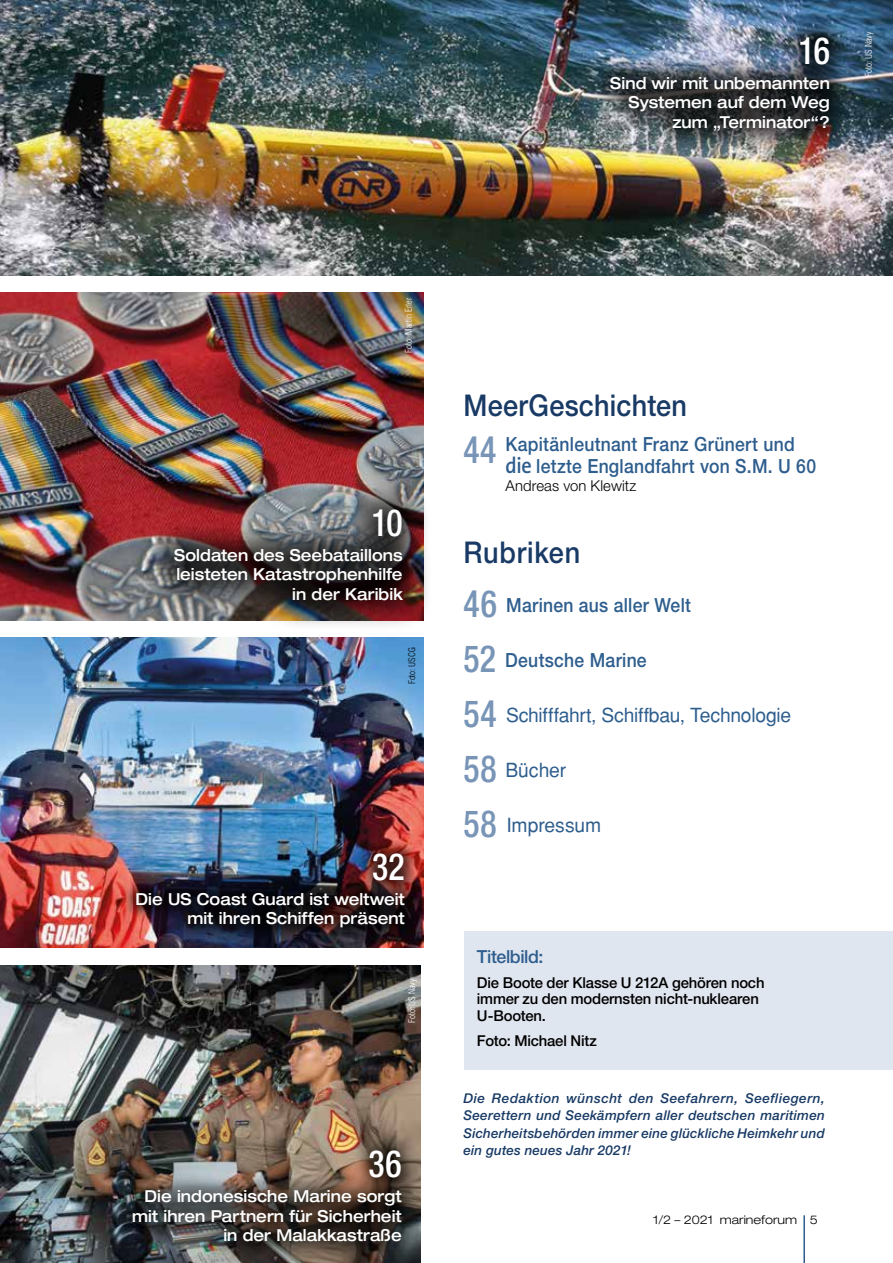
<style>
.page{position:relative;width:893px;height:1263px;background:#fff}
.page>*{position:absolute;margin:0;border:0;box-sizing:border-box;transform-origin:0 0}
.t1{font:500 condensed 37.5px "Helvetica Neue";letter-spacing:-.01em;color:#fff;scale:.9 1}
.t2{font:500 condensed 37.5px "Helvetica Neue";color:#7895b7;scale:.9 1}
.t3{font:500 30px "Helvetica Neue";letter-spacing:.01em;color:#183a65;scale:.9 1}
.t4{font:500 30px "Helvetica Neue";letter-spacing:.03em;color:#183a65;scale:.9 1}
.t5{font:500 19.5px/22.5px "Helvetica Neue";letter-spacing:.015em;color:#2e5e8e;scale:.9 1}
.t6{font:19.5px "Helvetica";letter-spacing:-.01em;color:#2e5e8e}
.t7{font:500 18px "Helvetica Neue";letter-spacing:-.02em;color:#2e5e8e}
.t8{font:500 expanded 16.5px/19.5px "Helvetica Neue";letter-spacing:.005em;color:#fff;text-align:right;scale:.9 1}
.t9{font:500 15px/16.5px "Helvetica Neue";letter-spacing:-.01em;color:#000}
.t10{font:300 15px "Helvetica Neue";letter-spacing:.005em;color:#000}
.t11{font:italic 500 13.5px/17.2px "Helvetica Neue";letter-spacing:.015em;color:#183a65;text-align:justify}
.t12{font:300 expanded 12px "Helvetica Neue";color:#000}
.t13{font:300 condensed 9px "Helvetica";color:#fff}
.t14{font:300 condensed 9px "Helvetica";color:#000}
.s1{font-stretch:condensed;font-size:37.5px;color:#7895b7}
.s2{font-family:"The Sans B6";font-weight:600;font-size:22.5px}
.s3{font-family:"Helvetica Neue";font-weight:500;font-stretch:condensed;font-size:37.5px;color:#7895b7}
.s4{font-family:"Helvetica Neue Light Ext SC800";font-weight:400;font-stretch:normal}
</style>
<div class="page">
<hr style="left:803px;top:1215px;width:2px;height:48px;background:#2e5e8e">
<div style="left:464px;top:931px;width:429px;height:138px;background:#e0e6ef"></div>
<img style="left:0;top:637px;width:423px;height:311px">
<img style="left:0;top:0;width:893px;height:275px">
<img style="left:0;top:965px;width:421px;height:298px">
<img style="left:0;top:292px;width:423px;height:328px">
<div style="left:587px;top:14px;width:266px;height:140px;background:#000;opacity:.75"></div>
<div style="left:121px;top:838px;width:299px;height:105px;background:#000;opacity:.75"></div>
<div style="left:113px;top:1131px;width:308px;height:130px;background:#000;opacity:.75"></div>
<div style="left:144px;top:478px;width:290px;height:154px;background:#000;opacity:.75"></div>
<p class="t1" style="left:798px;top:28px;width:36px">16</p>
<p class="t8" style="left:610px;top:73px;width:246px">Sind wir mit unbemannten<br>Systemen auf dem Weg zum „Terminator“?</p>
<p class="t13" style="left:863px;top:77px;width:46px;rotate:-90deg">Foto: US Navy</p>
<p class="t13" style="left:403px;top:353px;width:56px;rotate:-90deg">Foto: Martin Erler</p>
<p class="t1" style="left:371px;top:500px;width:36px">10</p>
<p class="t8" style="left:174px;top:545px;width:255px">Soldaten des Seebataillons leisteten Katastrophenhilfe in der Karibik</p>
<p class="t14" style="left:407px;top:684px;width:39px;rotate:-90deg">Foto: USCG</p>
<p class="t1" style="left:372px;top:844px;width:38px">32</p>
<p class="t8" style="left:135px;top:889px;width:301px">Die US Coast Guard ist weltweit mit ihren Schiffen präsent</p>
<p class="t13" style="left:407px;top:1023px;width:46px;rotate:-90deg">Foto: US Navy</p>
<p class="t1" style="left:369px;top:1142px;width:38px">36</p>
<p class="t8" style="left:132px;top:1186px;width:301px">Die indonesische Marine sorgt mit ihren Partnern für Sicherheit in der Malakkastraße</p>
<p class="t3" style="left:463px;top:387px;width:250px">MeerGeschichten</p>
<p class="t5" style="left:505px;top:432px;width:347px;text-indent:-42px"><span class="s1">44</span> Kapitänleutnant Franz Grünert und <span class="s2">die</span> letzte Englandfahrt von S.M. U 60</p>
<p class="t10" style="left:505px;top:476px;width:133px">Andreas von Klewitz</p>
<p class="t4" style="left:463px;top:534px;width:131px">Rubriken</p>
<p class="t2" style="left:463px;top:581px;width:39px">46</p>
<p class="t5" style="left:506px;top:594px;width:207px">Marinen aus aller Welt</p>
<p class="t2" style="left:463px;top:636px;width:38px">52</p>
<p class="t5" style="left:505px;top:649px;width:159px">Deutsche Marine</p>
<p class="t2" style="left:463px;top:691px;width:38px">54</p>
<p class="t6" style="left:506px;top:704px;width:287px">Schifffahrt, Schiffbau, Technologie</p>
<p class="t6" style="left:463px;top:759px;width:104px"><span class="s3">58</span> Bücher</p>
<p class="t6" style="left:463px;top:814px;width:139px"><span class="s3">58</span> Impressum</p>
<p class="t7" style="left:477px;top:945px;width:68px">Titelbild:</p>
<p class="t9" style="left:477px;top:974px;width:289px">Die Boote der Klasse U 212A gehören noch immer zu den modernsten nicht-nuklearen<br>U-Booten.</p>
<p class="t9" style="left:477px;top:1032px;width:121px">Foto: Michael Nitz</p>
<p class="t11" style="left:463px;top:1089px;width:363px">Die Redaktion wünscht den Seefahrern, Seefliegern, Seerettern und Seekämpfern aller deutschen maritimen Sicherheitsbehörden immer eine glückliche Heimkehr und ein gutes neues Jahr 2021!</p>
<p class="t12" style="left:653px;top:1212px;width:166px"><span class="s4">1/2</span> – 2021 marineforum 5</p>
</div>
